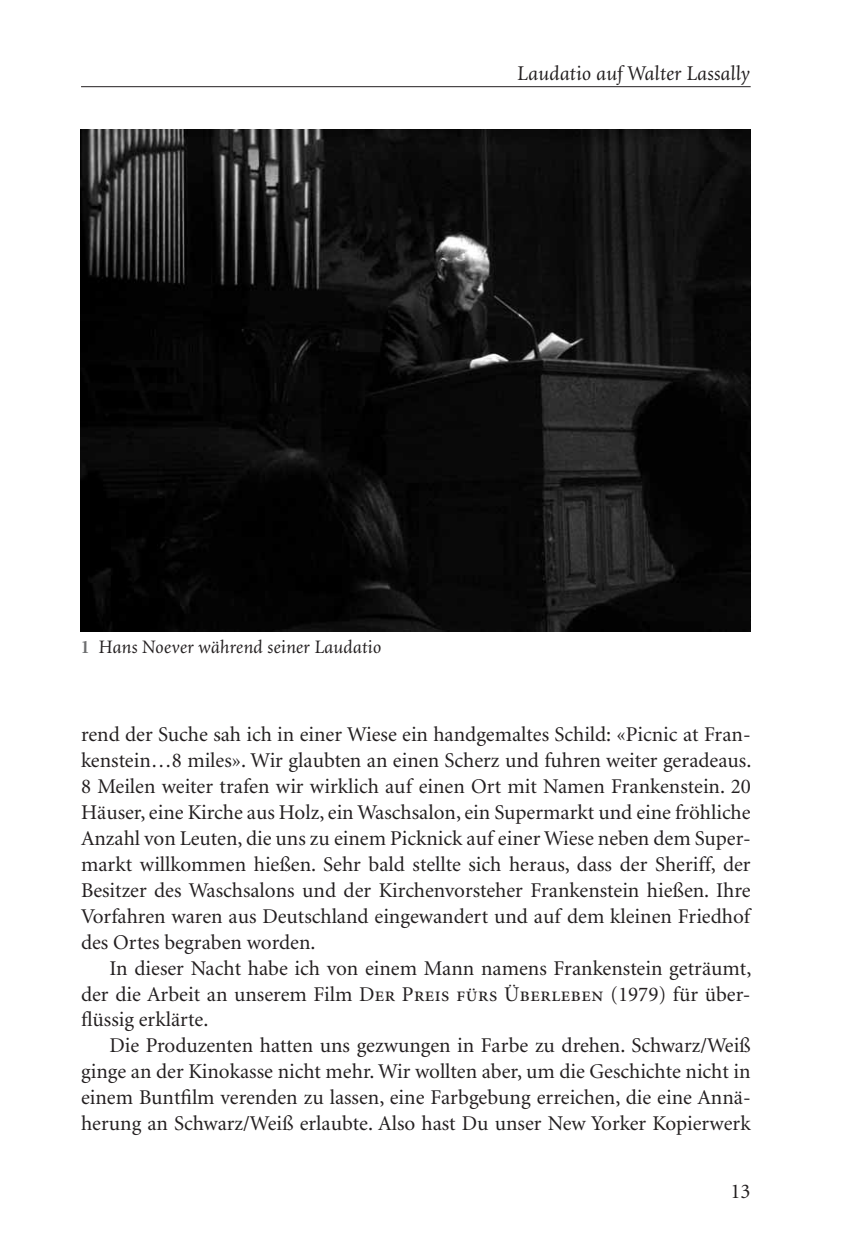
<style>
.page{position:relative;width:851px;height:1249px;background:#fff}
.page>*{position:absolute;margin:0;border:0;box-sizing:border-box;transform-origin:0 0}
.t1{font:21px/25.8px "Minion";color:#231f20;text-align:justify}
.t2{font:italic 21px "Minion";color:#231f20}
.t3{font:italic 19px "Minion";letter-spacing:-.01em;color:#231f20}
.s1{font-weight:700;color:#6d6e70}
.s2{font-family:"Minion Regular SC"}
</style>
<div class="page">
<hr style="left:81px;top:86px;width:669px;height:1px;background:#231f20">
<img style="left:81px;top:129px;width:669px;height:502px">
<p class="t2" style="left:517px;top:65px;width:234px">Laudatio auf Walter Lassally</p>
<p class="t3" style="left:81px;top:639px;width:305px"><span class="s1">1</span> Hans Noever während seiner Laudatio</p>
<p class="t1" style="left:81px;top:723px;width:671px">rend der Suche sah ich in einer Wiese ein handgemaltes Schild: «Picnic at Fran&shy;kenstein…8 miles». Wir glaubten an einen Scherz und fuhren weiter geradeaus.<br>8 Meilen weiter trafen wir wirklich auf einen Ort mit Namen Frankenstein. 20<br>Häuser, eine Kirche aus Holz, ein Waschsalon, ein Supermarkt und eine fröhliche Anzahl von Leuten, die uns zu einem Picknick auf einer Wiese neben dem Super&shy;markt willkommen hießen. Sehr bald stellte sich heraus, dass der Sheriff, der Besitzer des Waschsalons und der Kirchenvorsteher Frankenstein hießen. Ihre Vorfahren waren aus Deutschland eingewandert und auf dem kleinen Friedhof des Ortes begraben worden.</p>
<p class="t1" style="left:81px;top:956px;width:671px;text-indent:28px">In dieser Nacht habe ich von einem Mann namens Frankenstein geträumt, der die Arbeit an unserem Film <span class="s2">Der Preis fürs Überleben</span> (1979) für über&shy;flüssig erklärte.</p>
<p class="t1" style="left:81px;top:1034px;width:671px;text-indent:28px">Die Produzenten hatten uns gezwungen in Farbe zu drehen. Schwarz/Weiß ginge an der Kinokasse nicht mehr. Wir wollten aber, um die Geschichte nicht in einem Buntfilm verenden zu lassen, eine Farbgebung erreichen, die eine Annä&shy;herung an Schwarz/Weiß erlaubte. Also hast Du unser New Yorker Kopierwerk</p>
<p class="t1" style="left:730px;top:1179px;width:22px">13</p>
</div>
